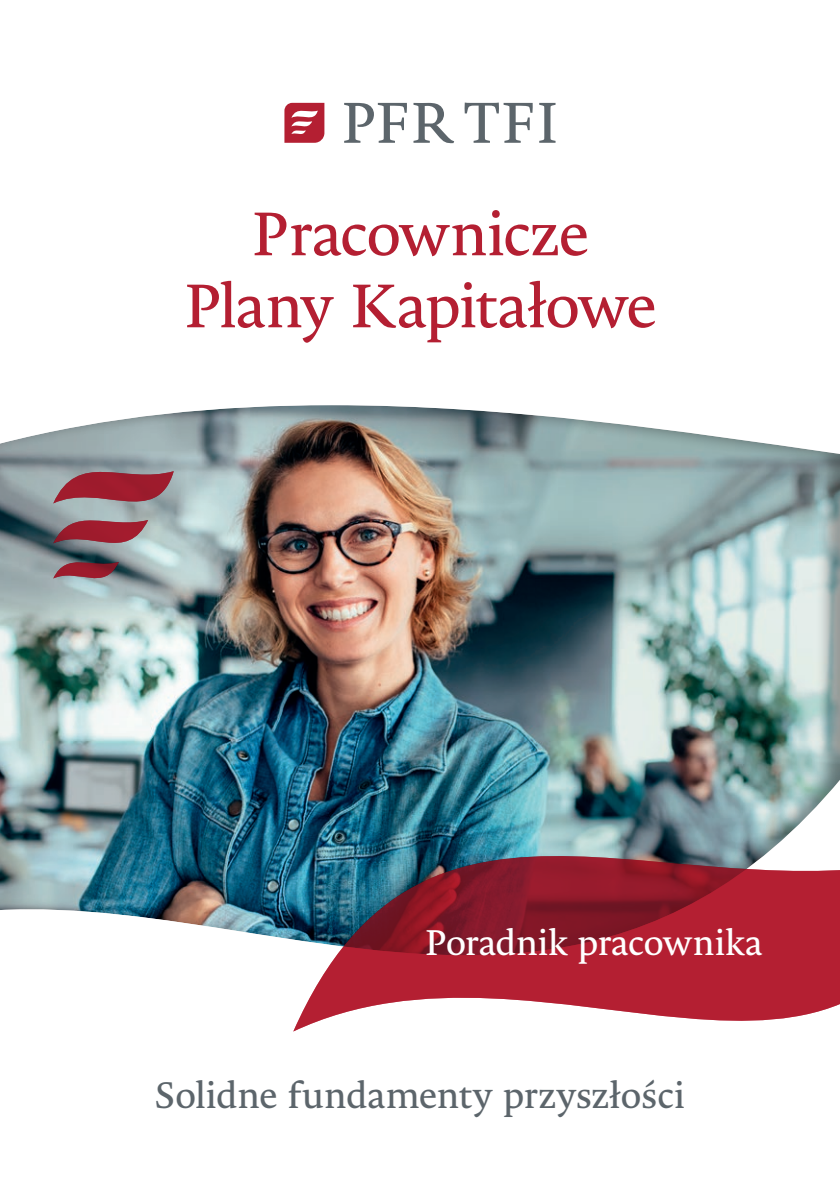
<style>
.page{position:relative;width:840px;height:1191px;background:#fff}
.page>*{position:absolute;margin:0;border:0;box-sizing:border-box;transform-origin:0 0}
.t1{font:60px/72px "Novel Pro";letter-spacing:-.04em;color:#b41f32;text-align:center}
.t2{font:36px "Novel Pro";letter-spacing:-.015em;color:#5c656b}
.t3{font:34.8px "Novel Pro";letter-spacing:-.02em;color:#fff}
</style>
<div class="page">
<div style="left:0;top:402px;width:839px;height:554px;background:#231f20;opacity:.4"></div>
<svg style="left:284px;top:103px;width:40px;height:40px;background:#c14857"></svg>
<svg style="left:344px;top:103px;width:63px;height:40px"></svg>
<svg style="left:413px;top:103px;width:41px;height:40px"></svg>
<svg style="left:464px;top:103px;width:68px;height:40px"></svg>
<svg style="left:539px;top:103px;width:16px;height:40px"></svg>
<svg style="left:293px;top:850px;width:546px;height:182px"></svg>
<svg style="left:53px;top:469px;width:121px;height:111px;background:#97737b"></svg>
<h1 class="t1" style="left:182px;top:196px;width:476px">Pracownicze<br>Plany Kapitałowe</h1>
<p class="t3" style="left:424px;top:916px;width:340px">Poradnik pracownika</p>
<p class="t2" style="left:154px;top:1067px;width:532px">Solidne fundamenty przyszłości</p>
</div>
